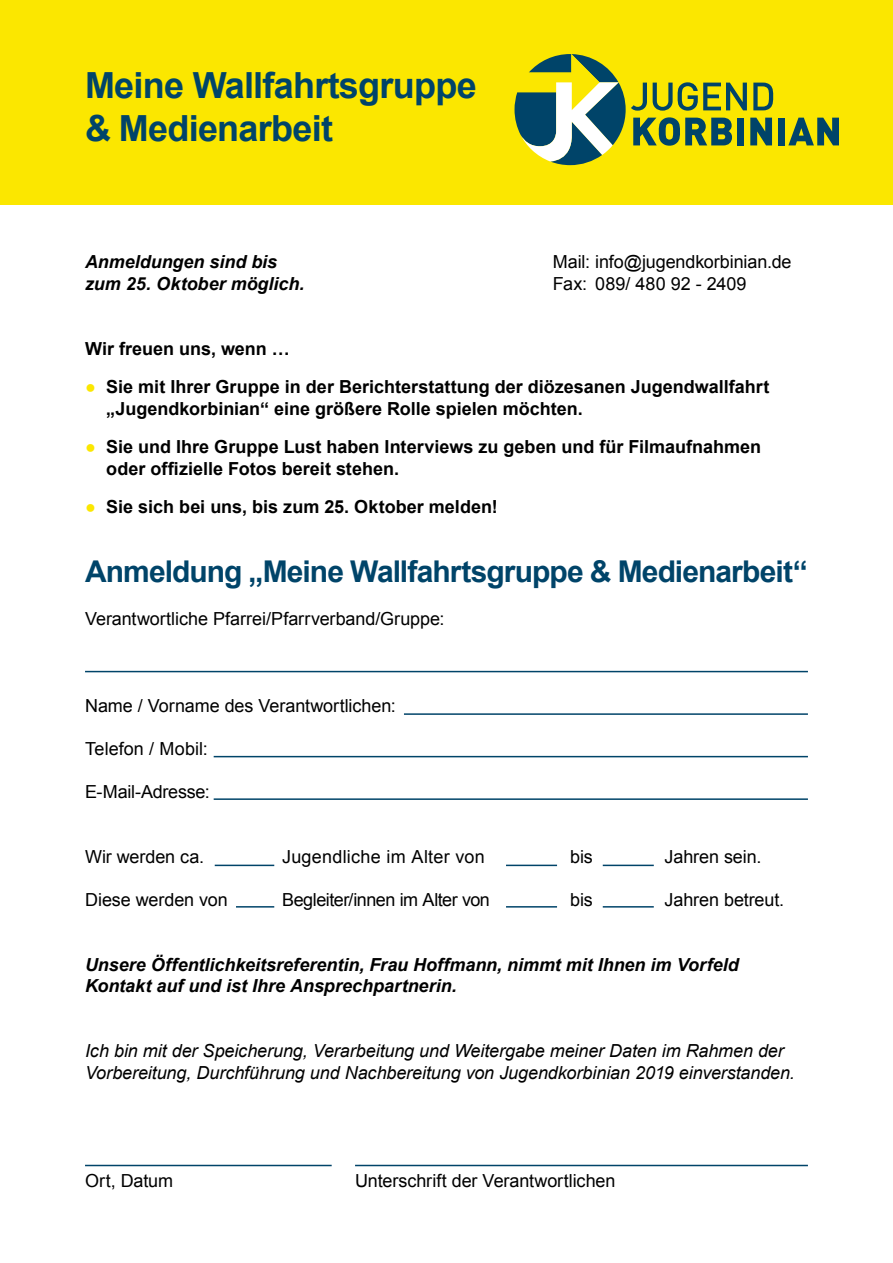
<style>
.page{position:relative;width:893px;height:1263px;background:#fff}
.page>*{position:absolute;margin:0;border:0;box-sizing:border-box;transform-origin:0 0}
.t1{font:700 36px/43.2px "Arial";letter-spacing:-.02em;color:#004469}
.t2{font:700 30px "Arial";letter-spacing:-.03em;color:#004469}
.t3{font:700 18px/21.6px "Arial";color:#000}
.t4{font:18px "Arial";letter-spacing:-.005em;color:#000}
.t5{font:italic 18px/21.6px "Arial";letter-spacing:-.005em;color:#000}
.t6{font:italic 700 18px/21.6px "Arial";color:#000}
.t7{font:18px "Arial";letter-spacing:-.025em;color:#000}
.t8{font:18px "Arial";letter-spacing:.015em;color:#000}
.s1{color:#fbe700}
</style>
<div class="page">
<div style="left:0;top:0;width:893px;height:204px;background:#fbe700"></div>
<svg style="left:514px;top:54px;width:259px;height:111px"></svg>
<div style="left:778px;top:118px;width:7px;height:27px;background:#004469"></div>
<svg style="left:788px;top:118px;width:51px;height:27px"></svg>
<hr style="left:85px;top:671px;width:723px;height:1px;background:#004469">
<hr style="left:404px;top:713px;width:404px;height:2px;background:#004469">
<hr style="left:214px;top:756px;width:594px;height:1px;background:#004469">
<hr style="left:214px;top:798px;width:594px;height:2px;background:#004469">
<hr style="left:215px;top:865px;width:59px;height:1px;background:#004469">
<hr style="left:236px;top:906px;width:38px;height:1px;background:#004469">
<hr style="left:506px;top:865px;width:51px;height:1px;background:#004469">
<hr style="left:506px;top:906px;width:51px;height:1px;background:#004469">
<hr style="left:603px;top:865px;width:51px;height:1px;background:#004469">
<hr style="left:603px;top:906px;width:51px;height:1px;background:#004469">
<hr style="left:85px;top:1165px;width:247px;height:1px;background:#004469">
<hr style="left:355px;top:1165px;width:453px;height:1px;background:#004469">
<h1 class="t1" style="left:85px;top:65px;width:393px">Meine Wallfahrtsgruppe &amp; Medienarbeit</h1>
<p class="t6" style="left:85px;top:252px;width:194px">Anmeldungen sind bis</p>
<p class="t4" style="left:553px;top:250px;width:240px">Mail: info@jugendkorbinian.de</p>
<p class="t6" style="left:85px;top:273px;width:221px">zum 25. Oktober möglich.</p>
<p class="t4" style="left:553px;top:272px;width:195px">Fax: 089/ 480 92 - 2409</p>
<p class="t3" style="left:85px;top:338px;width:206px">Wir freuen uns, wenn …</p>
<p class="t3" style="left:106px;top:377px;width:665px;text-indent:-21px"><span class="s1">●</span> Sie mit Ihrer Gruppe in der Berichterstattung der diözesanen Jugendwallfahrt „Jugendkorbinian“ eine größere Rolle spielen möchten.</p>
<p class="t3" style="left:106px;top:437px;width:656px;text-indent:-21px"><span class="s1">●</span> Sie und Ihre Gruppe Lust haben Interviews zu geben und für Filmaufnahmen oder offizielle Fotos bereit stehen.</p>
<p class="t3" style="left:85px;top:497px;width:414px"><span class="s1">●</span> Sie sich bei uns, bis zum 25. Oktober melden!</p>
<h2 class="t2" style="left:85px;top:551px;width:724px">Anmeldung „Meine Wallfahrtsgruppe &amp; Medienarbeit“</h2>
<p class="t4" style="left:85px;top:607px;width:361px">Verantwortliche Pfarrei/Pfarrverband/Gruppe:</p>
<p class="t4" style="left:85px;top:693px;width:312px">Name / Vorname des Verantwortlichen:</p>
<p class="t4" style="left:85px;top:737px;width:124px">Telefon / Mobil:</p>
<p class="t4" style="left:85px;top:780px;width:126px">E-Mail-Adresse:</p>
<p class="t4" style="left:85px;top:845px;width:121px">Wir werden ca.</p>
<p class="t8" style="left:282px;top:845px;width:204px">Jugendliche im Alter von</p>
<p class="t4" style="left:570px;top:845px;width:24px">bis</p>
<p class="t4" style="left:665px;top:845px;width:98px">Jahren sein.</p>
<p class="t4" style="left:85px;top:888px;width:144px">Diese werden von</p>
<p class="t7" style="left:282px;top:888px;width:209px">Begleiter/innen im Alter von</p>
<p class="t4" style="left:570px;top:888px;width:24px">bis</p>
<p class="t4" style="left:665px;top:888px;width:121px">Jahren betreut.</p>
<p class="t6" style="left:85px;top:954px;width:655px">Unsere Öffentlichkeitsreferentin, Frau Hoffmann, nimmt mit Ihnen im Vorfeld<br>Kontakt auf und ist Ihre Ansprechpartnerin.</p>
<p class="t5" style="left:85px;top:1040px;width:711px">Ich bin mit der Speicherung, Verarbeitung und Weitergabe meiner Daten im Rahmen der<br>Vorbereitung, Durchführung und Nachbereitung von Jugendkorbinian 2019 einverstanden.</p>
<p class="t4" style="left:85px;top:1169px;width:90px">Ort, Datum</p>
<p class="t4" style="left:355px;top:1169px;width:262px">Unterschrift der Verantwortlichen</p>
</div>
